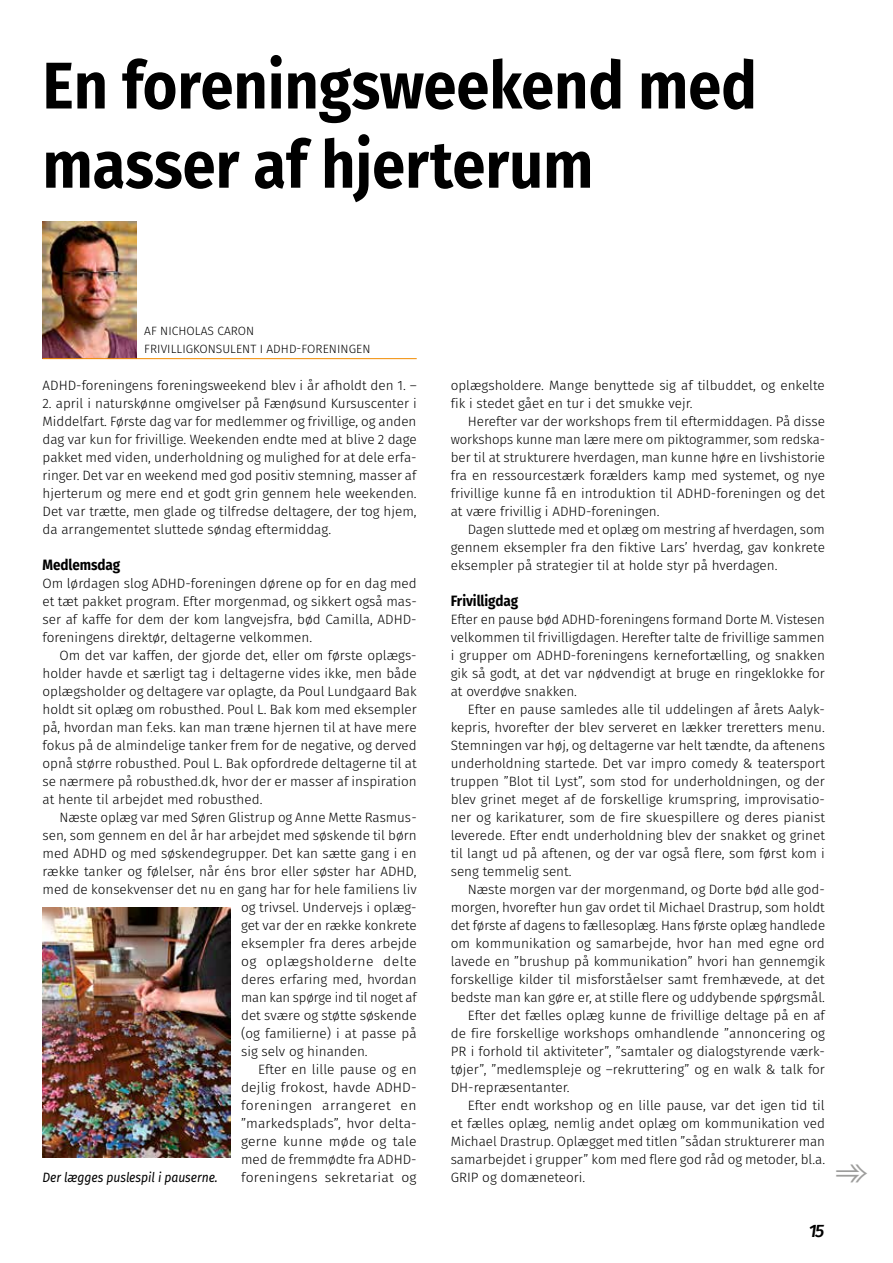
<style>
.page{position:relative;width:893px;height:1263px;background:#fff}
.page>*{position:absolute;margin:0;border:0;box-sizing:border-box;transform-origin:0 0}
.t1{font:700 66px/79.2px "Fira Sans";color:#000;scale:.9 1}
.t2{font:italic 500 18px "Fira Sans";color:#000}
.t3{font:700 15px "Fira Sans";letter-spacing:-.005em;color:#000;scale:.9 1}
.t4{font:300 13.5px/18px "Fira Sans";color:#000;text-align:justify}
.t5{font:300 13.5px "Fira Sans";letter-spacing:.03em;color:#000}
.t6{font:italic 13.5px "Fira Sans";letter-spacing:-.005em;color:#000;scale:.9 1}
.t7{font:300 13.5px "Fira Sans";letter-spacing:.02em;color:#000}
.t8{font:300 12px/18px "Fira Sans";letter-spacing:.005em;color:#000}
</style>
<div class="page">
<img style="left:43px;top:907px;width:187px;height:251px">
<img style="left:43px;top:221px;width:93px;height:137px">
<hr style="left:43px;top:358px;width:374px;height:1px;background:#f28c00">
<h1 class="t1" style="left:43px;top:41px;width:795px">En foreningsweekend med masser af hjerterum</h1>
<p class="t8" style="left:144px;top:322px;width:228px">AF NICHOLAS CARON<br>FRIVILLIGKONSULENT I ADHD-FORENINGEN</p>
<p class="t4" style="left:43px;top:376px;width:376px">ADHD-foreningens foreningsweekend blev i år afholdt den 1. –</p>
<p class="t4" style="left:43px;top:394px;width:376px">2. april i naturskønne omgivelser på Fænøsund Kursuscenter i Middelfart. Første dag var for medlemmer og frivillige, og anden dag var kun for frivillige. Weekenden endte med at blive 2 dage pakket med viden, underholdning og mulighed for at dele erfa&shy;ringer. Det var en weekend med god positiv stemning, masser af hjerterum og mere end et godt grin gennem hele weekenden.<br>Det var trætte, men glade og tilfredse deltagere, der tog hjem, da arrangementet sluttede søndag eftermiddag.</p>
<p class="t3" style="left:43px;top:552px;width:88px">Medlemsdag</p>
<p class="t4" style="left:43px;top:574px;width:376px">Om lørdagen slog ADHD-foreningen dørene op for en dag med et tæt pakket program. Efter morgenmad, og sikkert også mas&shy;ser af kaffe for dem der kom langvejsfra, bød Camilla, ADHD&shy;foreningens direktør, deltagerne velkommen.</p>
<p class="t4" style="left:43px;top:646px;width:376px;text-indent:17px">Om det var kaffen, der gjorde det, eller om første oplægs&shy;holder havde et særligt tag i deltagerne vides ikke, men både oplægsholder og deltagere var oplagte, da Poul Lundgaard Bak holdt sit oplæg om robusthed. Poul L. Bak kom med eksempler på, hvordan man f.eks. kan man træne hjernen til at have mere fokus på de almindelige tanker frem for de negative, og derved opnå større robusthed. Poul L. Bak opfordrede deltagerne til at se nærmere på robusthed.dk, hvor der er masser af inspiration at hente til arbejdet med robusthed.</p>
<p class="t4" style="left:60px;top:808px;width:359px">Næste oplæg var med Søren Glistrup og Anne Mette Rasmus-</p>
<p class="t4" style="left:43px;top:826px;width:376px">sen, som gennem en del år har arbejdet med søskende til børn</p>
<p class="t4" style="left:43px;top:844px;width:376px">med ADHD og med søskendegrupper. Det kan sætte gang i en</p>
<p class="t4" style="left:43px;top:862px;width:376px">række tanker og følelser, når éns bror eller søster har ADHD,</p>
<p class="t4" style="left:43px;top:880px;width:376px">med de konsekvenser det nu en gang har for hele familiens liv</p>
<p class="t4" style="left:241px;top:898px;width:177px">og trivsel. Undervejs i oplæg-</p>
<p class="t4" style="left:241px;top:916px;width:177px">get var der en række konkrete</p>
<p class="t4" style="left:241px;top:934px;width:177px">eksempler fra deres arbejde</p>
<p class="t5" style="left:241px;top:952px;width:177px">og oplægsholderne delte</p>
<p class="t4" style="left:241px;top:970px;width:177px">deres erfaring med, hvordan</p>
<p class="t4" style="left:241px;top:988px;width:177px">man kan spørge ind til noget af</p>
<p class="t4" style="left:241px;top:1006px;width:177px">det svære og støtte søskende</p>
<p class="t4" style="left:241px;top:1024px;width:177px">(og familierne) i at passe på</p>
<p class="t4" style="left:241px;top:1042px;width:128px">sig selv og hinanden.</p>
<p class="t4" style="left:258px;top:1060px;width:160px">Efter en lille pause og en</p>
<p class="t4" style="left:241px;top:1078px;width:177px">dejlig frokost, havde ADHD-</p>
<p class="t5" style="left:241px;top:1096px;width:177px">foreningen arrangeret en</p>
<p class="t4" style="left:241px;top:1114px;width:177px">”markedsplads”, hvor delta-</p>
<p class="t4" style="left:241px;top:1132px;width:177px">gerne kunne møde og tale</p>
<p class="t4" style="left:241px;top:1150px;width:177px">med de fremmødte fra ADHD-</p>
<p class="t7" style="left:241px;top:1168px;width:177px">foreningens sekretariat og</p>
<p class="t6" style="left:43px;top:1167px;width:196px">Der lægges puslespil i pauserne.</p>
<p class="t4" style="left:451px;top:376px;width:376px">oplægsholdere. Mange benyttede sig af tilbuddet, og enkelte fik i stedet gået en tur i det smukke vejr.</p>
<p class="t4" style="left:451px;top:412px;width:376px;text-indent:17px">Herefter var der workshops frem til eftermiddagen. På disse workshops kunne man lære mere om piktogrammer, som redska&shy;ber til at strukturere hverdagen, man kunne høre en livshistorie fra en ressourcestærk forælders kamp med systemet, og nye frivillige kunne få en introduktion til ADHD-foreningen og det at være frivillig i ADHD-foreningen.</p>
<p class="t4" style="left:451px;top:520px;width:376px;text-indent:17px">Dagen sluttede med et oplæg om mestring af hverdagen, som gennem eksempler fra den fiktive Lars’ hverdag, gav konkrete eksempler på strategier til at holde styr på hverdagen.</p>
<p class="t3" style="left:451px;top:588px;width:77px">Frivilligdag</p>
<p class="t4" style="left:451px;top:610px;width:376px">Efter en pause bød ADHD-foreningens formand Dorte M. Vistesen velkommen til frivilligdagen. Herefter talte de frivillige sammen i grupper om ADHD-foreningens kernefortælling, og snakken gik så godt, at det var nødvendigt at bruge en ringeklokke for at overdøve snakken.</p>
<p class="t4" style="left:451px;top:700px;width:376px;text-indent:17px">Efter en pause samledes alle til uddelingen af årets Aalyk&shy;kepris, hvorefter der blev serveret en lækker treretters menu.<br>Stemningen var høj, og deltagerne var helt tændte, da aftenens underholdning startede. Det var impro comedy &amp; teatersport truppen ”Blot til Lyst”, som stod for underholdningen, og der blev grinet meget af de forskellige krumspring, improvisatio&shy;ner og karikaturer, som de fire skuespillere og deres pianist leverede. Efter endt underholdning blev der snakket og grinet til langt ud på aftenen, og der var også flere, som først kom i seng temmelig sent.</p>
<p class="t4" style="left:468px;top:880px;width:359px">Næste morgen var der morgenmand, og Dorte bød alle god-</p>
<p class="t4" style="left:451px;top:898px;width:375px">morgen, hvorefter hun gav ordet til Michael Drastrup, som holdt</p>
<p class="t4" style="left:451px;top:916px;width:376px">det første af dagens to fællesoplæg. Hans første oplæg handlede</p>
<p class="t4" style="left:451px;top:934px;width:376px">om kommunikation og samarbejde, hvor han med egne ord</p>
<p class="t4" style="left:451px;top:952px;width:376px">lavede en ”brushup på kommunikation” hvori han gennemgik</p>
<p class="t4" style="left:451px;top:970px;width:375px">forskellige kilder til misforståelser samt fremhævede, at det</p>
<p class="t4" style="left:451px;top:988px;width:376px">bedste man kan gøre er, at stille flere og uddybende spørgsmål.</p>
<p class="t4" style="left:468px;top:1006px;width:359px">Efter det fælles oplæg kunne de frivillige deltage på en af</p>
<p class="t4" style="left:451px;top:1024px;width:376px">de fire forskellige workshops omhandlende ”annoncering og</p>
<p class="t4" style="left:451px;top:1042px;width:376px">PR i forhold til aktiviteter”, ”samtaler og dialogstyrende værk-</p>
<p class="t4" style="left:451px;top:1060px;width:376px">tøjer”, ”medlemspleje og –rekruttering” og en walk &amp; talk for</p>
<p class="t4" style="left:451px;top:1078px;width:120px">DH-repræsentanter.</p>
<p class="t4" style="left:468px;top:1096px;width:358px">Efter endt workshop og en lille pause, var det igen tid til</p>
<p class="t4" style="left:451px;top:1114px;width:376px">et fælles oplæg, nemlig andet oplæg om kommunikation ved</p>
<p class="t4" style="left:451px;top:1132px;width:376px">Michael Drastrup. Oplægget med titlen ”sådan strukturerer man</p>
<p class="t4" style="left:451px;top:1150px;width:376px">samarbejdet i grupper” kom med flere god råd og metoder, bl.a.</p>
<p class="t4" style="left:451px;top:1168px;width:136px">GRIP og domæneteori.</p>
<h2 class="t2" style="left:809px;top:1216px;width:17px">15</h2>
</div>
